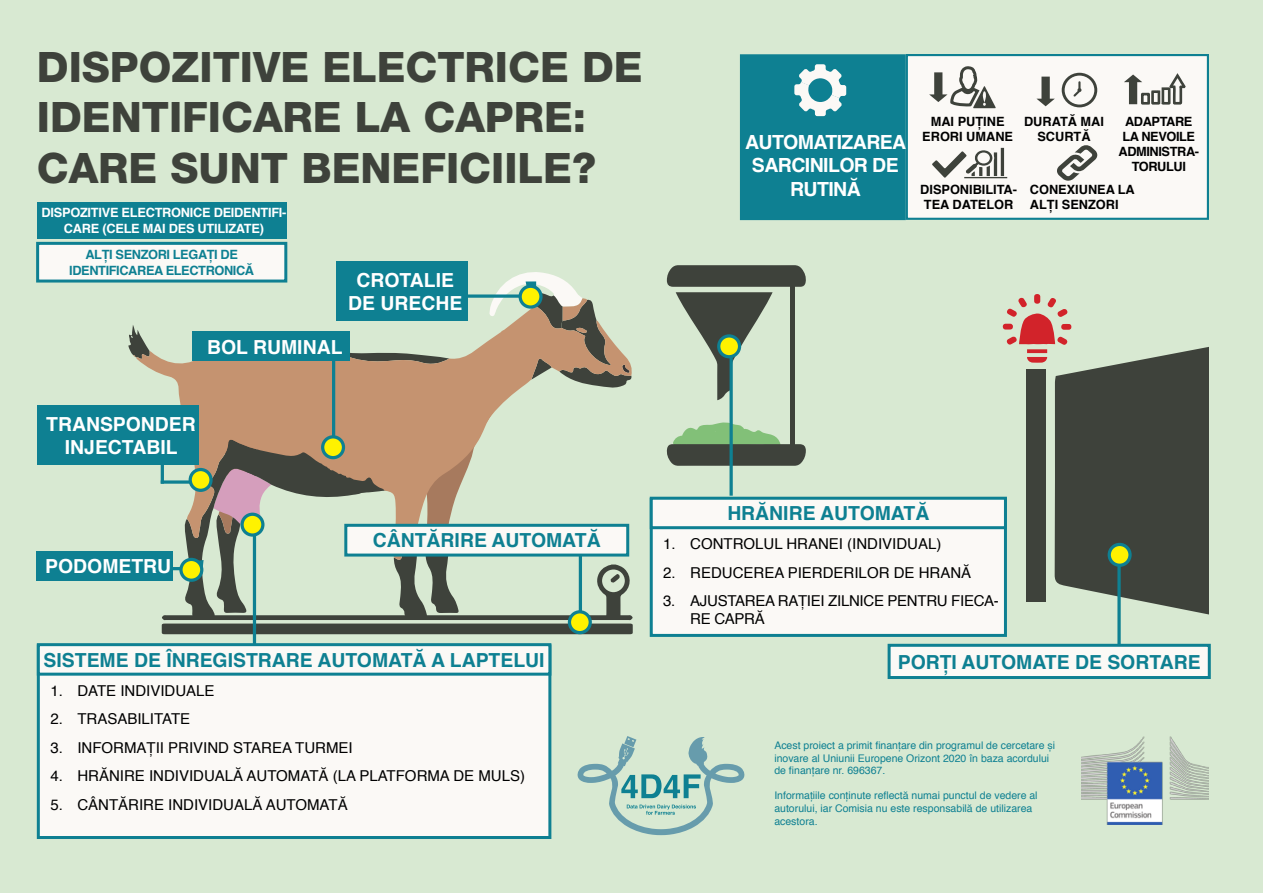
<style>
.page{position:relative;width:1263px;height:893px;background:#d8e9d2}
.page>*{position:absolute;margin:0;border:0;box-sizing:border-box;transform-origin:0 0}
.t1{font:800 42px/50.4px "Helvetica Neue LT Std";color:#3e423b}
.t2{font:700 19.5px/23.4px "Helvetica";letter-spacing:-.03em;color:#fff;text-align:center}
.t3{font:700 19.35px "Helvetica";color:#0e8092}
.t4{font:700 19.35px/23.2px "Helvetica";color:#fff;text-align:center}
.t5{font:15px "Helvetica";color:#000}
.t6{font:15px/18px "Helvetica";letter-spacing:-.02em;color:#000}
.t7{font:700 12.75px/15.3px "Helvetica";color:#000}
.t8{font:700 12.75px/15.3px "Helvetica";letter-spacing:-.02em;color:#fff;text-align:center}
.t9{font:700 12.75px "Helvetica";letter-spacing:-.03em;color:#0e8092}
.t10{font:700 12.75px/15.3px "Helvetica";letter-spacing:-.03em;color:#000;text-align:center}
.t11{font:10.5px/12.6px "Helvetica";color:#0e8092}
</style>
<div class="page">
<img style="left:1082px;top:736px;width:127px;height:88px">
<svg style="left:577px;top:736px;width:168px;height:99px"></svg>
<svg style="left:128px;top:325px;width:8px;height:33px"></svg>
<svg style="left:136px;top:330px;width:383px;height:154px;fill:#c59370"></svg>
<svg style="left:488px;top:272px;width:144px;height:117px"></svg>
<hr style="left:332px;top:351px;width:3px;height:95px;background:#0e8092">
<svg style="left:468px;top:294px;width:50px;height:4px"></svg>
<div style="left:336px;top:261px;width:132px;height:60px;background:#0e8092"></div>
<svg style="left:520px;top:286px;width:21px;height:21px"></svg>
<div style="left:518px;top:285px;width:25px;height:24px;border:3px solid #0e8092;border-radius:50%"></div>
<div style="left:38px;top:243px;width:248px;height:38px;background:#fbf9f6"></div>
<div style="left:36px;top:242px;width:251px;height:41px;border:3px solid #0e8092"></div>
<div style="left:906px;top:54px;width:303px;height:166px;background:#fbf9f6;border:2px solid #0e8092"></div>
<div style="left:740px;top:54px;width:166px;height:166px;background:#0e8092;border:2px solid #0e8092"></div>
<hr style="left:1001px;top:148px;width:3px;height:28px;background:#3e423b">
<svg style="left:1124px;top:54px;width:64px;height:51px"></svg>
<svg style="left:1036px;top:77px;width:19px;height:29px"></svg>
<svg style="left:1062px;top:73px;width:35px;height:34px"></svg>
<svg style="left:929px;top:54px;width:67px;height:55px"></svg>
<svg style="left:932px;top:150px;width:75px;height:28px"></svg>
<svg style="left:1003px;top:294px;width:206px;height:320px"></svg>
<svg style="left:162px;top:434px;width:471px;height:200px"></svg>
<div style="left:193px;top:331px;width:157px;height:30px;background:#0e8092"></div>
<svg style="left:1117px;top:567px;width:4px;height:77px"></svg>
<svg style="left:1109px;top:544px;width:21px;height:21px"></svg>
<div style="left:1107px;top:543px;width:25px;height:24px;border:3px solid #0e8092;border-radius:50%"></div>
<div style="left:889px;top:645px;width:320px;height:32px;background:#fbf9f6"></div>
<div style="left:887px;top:644px;width:324px;height:35px;border:3px solid #0e8092"></div>
<div style="left:37px;top:551px;width:136px;height:30px;background:#0e8092"></div>
<svg style="left:164px;top:480px;width:27px;height:4px"></svg>
<hr style="left:161px;top:422px;width:3px;height:62px;background:#0e8092">
<div style="left:37px;top:405px;width:161px;height:60px;background:#0e8092"></div>
<hr style="left:579px;top:530px;width:3px;height:91px;background:#0e8092">
<div style="left:569px;top:612px;width:21px;height:21px;background:#fff200;border-radius:50%"></div>
<div style="left:568px;top:610px;width:24px;height:24px;border:3px solid #0e8092;border-radius:50%"></div>
<div style="left:346px;top:525px;width:282px;height:30px;background:#fbf9f6"></div>
<div style="left:344px;top:524px;width:285px;height:33px;border:3px solid #0e8092"></div>
<hr style="left:253px;top:526px;width:3px;height:148px;background:#0e8092">
<svg style="left:242px;top:514px;width:21px;height:21px"></svg>
<div style="left:240px;top:513px;width:24px;height:24px;border:3px solid #0e8092;border-radius:50%"></div>
<div style="left:37px;top:202px;width:250px;height:36px;background:#0e8092"></div>
<div style="left:37px;top:644px;width:514px;height:195px;background:#fbf9f6;border:3px solid #0e8092"></div>
<div style="left:38px;top:645px;width:512px;height:29px;background:#fbf9f6"></div>
<div style="left:37px;top:643px;width:514px;height:33px;border:3px solid #0e8092"></div>
<svg style="left:667px;top:265px;width:139px;height:135px"></svg>
<svg style="left:666px;top:422px;width:140px;height:44px"></svg>
<hr style="left:790px;top:285px;width:4px;height:162px;background:#3e423b">
<svg style="left:729px;top:357px;width:4px;height:139px"></svg>
<div style="left:719px;top:336px;width:20px;height:21px;background:#fff200;border-radius:50%"></div>
<div style="left:717px;top:334px;width:24px;height:24px;border:3px solid #0e8092;border-radius:50%"></div>
<div style="left:650px;top:498px;width:357px;height:139px;background:#fbf9f6;border:3px solid #0e8092"></div>
<div style="left:651px;top:498px;width:354px;height:30px;background:#fbf9f6"></div>
<div style="left:650px;top:497px;width:357px;height:32px;border:3px solid #0e8092"></div>
<svg style="left:794px;top:64px;width:53px;height:53px"></svg>
<svg style="left:1057px;top:145px;width:40px;height:36px"></svg>
<p class="t1" style="left:37px;top:42px;width:607px">DISPOZITIVE ELECTRICE DE<br>IDENTIFICARE LA CAPRE:</p>
<p class="t1" style="left:37px;top:142px;width:561px">CARE SUNT BENEFICIILE?</p>
<p class="t8" style="left:42px;top:205px;width:246px">DISPOZITIVE ELECTRONICE DEIDENTIFI-<br>CARE (CELE MAI DES UTILIZATE)</p>
<p class="t9" style="left:85px;top:245px;width:154px">ALȚI SENZORI LEGAȚI DE</p>
<p class="t9" style="left:69px;top:260px;width:186px">IDENTIFICAREA ELECTRONICĂ</p>
<p class="t4" style="left:356px;top:268px;width:99px">CROTALIE</p>
<p class="t4" style="left:348px;top:292px;width:116px">DE URECHE</p>
<p class="t4" style="left:207px;top:335px;width:137px">BOL RUMINAL</p>
<p class="t2" style="left:745px;top:131px;width:163px">AUTOMATIZAREA<br>SARCINILOR DE<br>RUTINĂ</p>
<p class="t7" style="left:922px;top:114px;width:92px;text-align:center">MAI PUȚINE<br>ERORI UMANE</p>
<p class="t7" style="left:920px;top:182px;width:98px">DISPONIBILITA-<br>TEA DATELOR</p>
<p class="t7" style="left:1024px;top:114px;width:81px;text-align:center">DURATĂ MAI<br>SCURTĂ</p>
<p class="t10" style="left:1118px;top:114px;width:82px">ADAPTARE<br>LA NEVOILE<br>ADMINISTRA-<br>TORULUI</p>
<p class="t7" style="left:1030px;top:182px;width:106px">CONEXIUNEA LA<br>ALȚI SENZORI</p>
<p class="t4" style="left:46px;top:413px;width:151px">TRANSPONDER<br>INJECTABIL</p>
<p class="t4" style="left:45px;top:555px;width:127px">PODOMETRU</p>
<p class="t3" style="left:373px;top:525px;width:229px">CÂNTĂRIRE AUTOMATĂ</p>
<p class="t3" style="left:44px;top:644px;width:502px">SISTEME DE ÎNREGISTRARE AUTOMATĂ A LAPTELUI</p>
<p class="t5" style="left:50px;top:679px;width:166px">1. DATE INDIVIDUALE</p>
<p class="t5" style="left:50px;top:707px;width:141px">2. TRASABILITATE</p>
<p class="t5" style="left:50px;top:736px;width:304px">3. INFORMAȚII PRIVIND STAREA TURMEI</p>
<p class="t5" style="left:50px;top:764px;width:476px">4. HRĂNIRE INDIVIDUALĂ AUTOMATĂ (LA PLATFORMA DE MULS)</p>
<p class="t5" style="left:50px;top:793px;width:299px">5. CÂNTĂRIRE INDIVIDUALĂ AUTOMATĂ</p>
<p class="t3" style="left:727px;top:498px;width:203px">HRĂNIRE AUTOMATĂ</p>
<p class="t5" style="left:663px;top:532px;width:280px">1. CONTROLUL HRANEI (INDIVIDUAL)</p>
<p class="t5" style="left:663px;top:561px;width:309px">2. REDUCEREA PIERDERILOR DE HRANĂ</p>
<p class="t6" style="left:690px;top:592px;width:310px;text-indent:-27px">3. AJUSTAREA RAȚIEI ZILNICE PENTRU FIECA-<br>RE CAPRĂ</p>
<p class="t3" style="left:898px;top:646px;width:304px">PORȚI AUTOMATE DE SORTARE</p>
<p class="t11" style="left:774px;top:739px;width:282px">Acest proiect a primit finanțare din programul de cercetare și inovare al Uniunii Europene Orizont 2020 în baza acordului de finanțare nr. 696367.</p>
<p class="t11" style="left:774px;top:790px;width:265px">Informațiile conținute reflectă numai punctul de vedere al autorului, iar Comisia nu este responsabilă de utilizarea acestora.</p>
</div>
